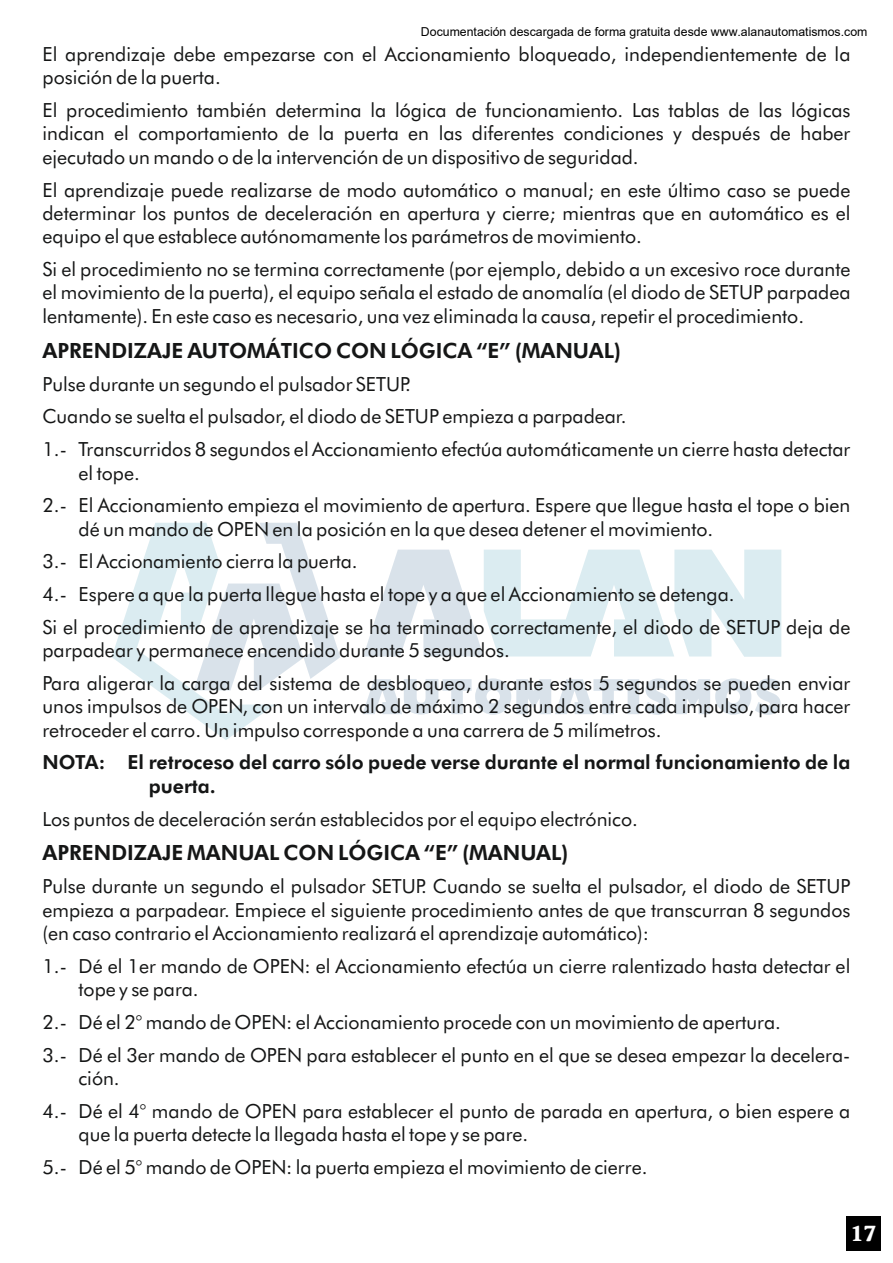
<style>
.page{position:relative;width:893px;height:1263px;background:#fff}
.page>*{position:absolute;margin:0;border:0;box-sizing:border-box;transform-origin:0 0}
.t1{font:800 21px "Futura BT";color:#151616}
.t2{font:600 21px "Souvenir IT Cby BT";color:#fff}
.t3{font:19.5px/23.4px "Futura BT";color:#151616}
.t4{font:800 19.5px/23.4px "Futura BT";color:#151616}
.t5{font:12.3px "Arial";color:#000}
</style>
<div class="page">
<svg style="left:112px;top:523px;width:228px;height:217px"></svg>
<svg style="left:363px;top:550px;width:418px;height:107px"></svg>
<svg style="left:363px;top:678px;width:418px;height:37px"></svg>
<div style="left:846px;top:1216px;width:34px;height:34px;background:#000"></div>
<p class="t5" style="left:421px;top:24px;width:448px">Documentación descargada de forma gratuita desde www.alanautomatismos.com</p>
<p class="t3" style="left:43px;top:44px;width:809px">El aprendizaje debe empezarse con el Accionamiento bloqueado, independientemente de la posición de la puerta.</p>
<p class="t3" style="left:43px;top:100px;width:809px;text-align:justify">El procedimiento también determina la lógica de funcionamiento. Las tablas de las lógicas indican el comportamiento de la puerta en las diferentes condiciones y después de haber ejecutado un mando o de la intervención de un dispositivo de seguridad.</p>
<p class="t3" style="left:43px;top:180px;width:809px;text-align:justify">El aprendizaje puede realizarse de modo automático o manual; en este último caso se puede determinar los puntos de deceleración en apertura y cierre; mientras que en automático es el equipo el que establece autónomamente los parámetros de movimiento.</p>
<p class="t3" style="left:42px;top:259px;width:809px;text-align:justify">Si el procedimiento no se termina correctamente (por ejemplo, debido a un excesivo roce durante el movimiento de la puerta), el equipo señala el estado de anomalía (el diodo de SETUP parpadea lentamente). En este caso es necesario, una vez eliminada la causa, repetir el procedimiento.</p>
<p class="t1" style="left:42px;top:342px;width:580px">APRENDIZAJE AUTOMÁTICO CON LÓGICA “E” (MANUAL)</p>
<p class="t3" style="left:42px;top:369px;width:809px;line-height:32.7px">Pulse durante un segundo el pulsador SETUP.<br>Cuando se suelta el pulsador, el diodo de SETUP empieza a parpadear.<br>1.- Transcurridos 8 segundos el Accionamiento efectúa automáticamente un cierre hasta detectar</p>
<p class="t3" style="left:42px;top:458px;width:809px;line-height:32.7px;text-indent:36px">el tope.<br>2.- El Accionamiento empieza el movimiento de apertura. Espere que llegue hasta el tope o bien</p>
<p class="t3" style="left:42px;top:514px;width:809px;line-height:32.7px;text-indent:36px">dé un mando de OPEN en la posición en la que desea detener el movimiento.<br>3.- El Accionamiento cierra la puerta.<br>4.- Espere a que la puerta llegue hasta el tope y a que el Accionamiento se detenga.<br>Si el procedimiento de aprendizaje se ha terminado correctamente, el diodo de SETUP deja de</p>
<p class="t3" style="left:42px;top:636px;width:809px;line-height:32.7px">parpadear y permanece encendido durante 5 segundos.<br>Para aligerar la carga del sistema de desbloqueo, durante estos 5 segundos se pueden enviar</p>
<p class="t3" style="left:42px;top:697px;width:809px">unos impulsos de OPEN, con un intervalo de máximo 2 segundos entre cada impulso, para hacer retroceder el carro. Un impulso corresponde a una carrera de 5 milímetros.</p>
<p class="t4" style="left:149px;top:753px;width:703px;text-indent:-106px">NOTA: El retroceso del carro sólo puede verse durante el normal funcionamiento de la puerta.</p>
<p class="t3" style="left:42px;top:809px;width:597px">Los puntos de deceleración serán establecidos por el equipo electrónico.</p>
<p class="t1" style="left:42px;top:844px;width:528px">APRENDIZAJE MANUAL CON LÓGICA “E” (MANUAL)</p>
<p class="t3" style="left:42px;top:877px;width:809px;text-align:justify">Pulse durante un segundo el pulsador SETUP. Cuando se suelta el pulsador, el diodo de SETUP empieza a parpadear. Empiece el siguiente procedimiento antes de que transcurran 8 segundos (en caso contrario el Accionamiento realizará el aprendizaje automático):</p>
<p class="t3" style="left:79px;top:956px;width:773px;text-indent:-36px">1.- Dé el 1er mando de OPEN: el Accionamiento efectúa un cierre ralentizado hasta detectar el tope y se para.</p>
<p class="t3" style="left:42px;top:1008px;width:809px;line-height:32.7px">2.- Dé el 2° mando de OPEN: el Accionamiento procede con un movimiento de apertura.<br>3.- Dé el 3er mando de OPEN para establecer el punto en el que se desea empezar la decelera-</p>
<p class="t3" style="left:42px;top:1064px;width:809px;line-height:32.7px;text-indent:36px">ción.<br>4.- Dé el 4° mando de OPEN para establecer el punto de parada en apertura, o bien espere a</p>
<p class="t3" style="left:42px;top:1120px;width:606px;line-height:32.7px;text-indent:36px">que la puerta detecte la llegada hasta el tope y se pare.<br>5.- Dé el 5° mando de OPEN: la puerta empieza el movimiento de cierre.</p>
<p class="t2" style="left:850px;top:1225px;width:28px">17</p>
</div>
